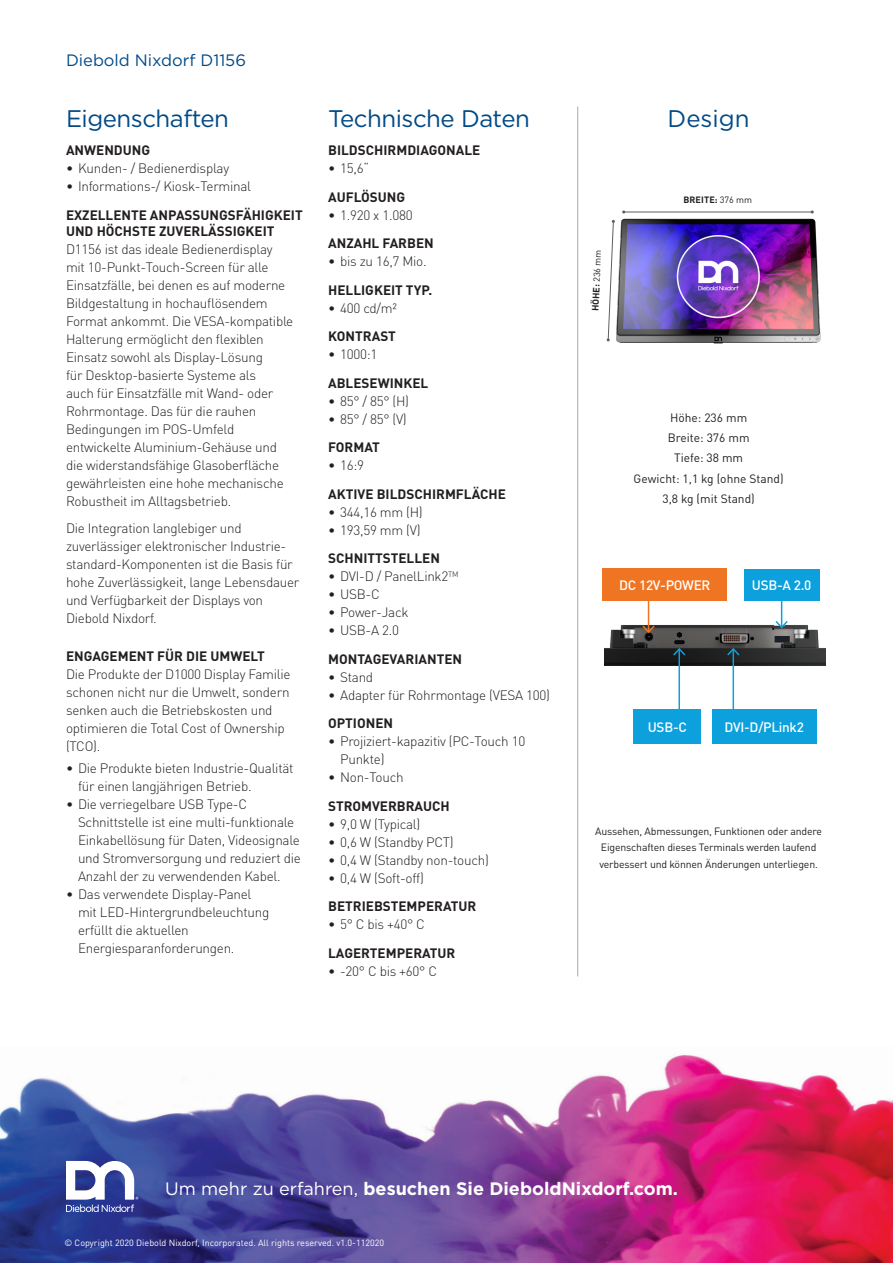
<style>
.page{position:relative;width:893px;height:1263px;background:#fff}
.page>*{position:absolute;margin:0;border:0;box-sizing:border-box;transform-origin:0 0}
.H2_-_Blue_Catagory_T{font:24px "Gotham";letter-spacing:-.02em;color:#004a87}
.t1{font:700 18px "Gotham";color:#fff}
.H4_-_Product_Name_Fr{font:16.5px "Gotham";color:#004a87}
.BC3_-_Paragraph_Body{font:300 13.5px/18px "DIN Pro";letter-spacing:-.02em;color:#231f20}
.H3_-_Section_titles{font:700 13.5px/16.5px "DIN Pro";color:#231f20}
.BC3_-_Paragraph_Body-2{font:500 13.5px "DIN Pro";letter-spacing:-.02em;color:#fff}
.Dimensions{font:12px "DIN Pro";color:#231f20}
.t2{font:10.5px/16.5px "DIN Pro";letter-spacing:-.015em;color:#231f20;text-align:center}
.t3{font:700 9.15px "DIN Pro";letter-spacing:.01em;color:#231f20}
.t4{font:9px "DIN Pro";color:#fff}
.s1{font-weight:400}
</style>
<div class="page">
<img style="left:0;top:1054px;width:893px;height:209px">
<svg style="left:66px;top:1161px;width:73px;height:51px"></svg>
<img style="left:616px;top:218px;width:205px;height:126px">
<svg style="left:607px;top:220px;width:8px;height:121px"></svg>
<hr style="left:624px;top:212px;width:188px;height:1px;background:#5e5e61">
<img style="left:604px;top:611px;width:221px;height:76px">
<div style="left:602px;top:569px;width:125px;height:32px;background:#f07523"></div>
<div style="left:634px;top:710px;width:67px;height:34px;background:#0ca0dc"></div>
<div style="left:712px;top:710px;width:104px;height:34px;background:#0ca0dc"></div>
<hr style="left:648px;top:599px;width:1px;height:33px;background:#f07523">
<svg style="left:641px;top:624px;width:15px;height:10px"></svg>
<hr style="left:678px;top:649px;width:2px;height:64px;background:#0ca0dc">
<svg style="left:671px;top:647px;width:16px;height:10px"></svg>
<hr style="left:732px;top:649px;width:2px;height:64px;background:#0ca0dc">
<svg style="left:726px;top:647px;width:15px;height:10px"></svg>
<div style="left:744px;top:570px;width:76px;height:31px;background:#0ca0dc"></div>
<hr style="left:781px;top:588px;width:1px;height:39px;background:#0ca0dc">
<svg style="left:774px;top:619px;width:15px;height:11px"></svg>
<hr style="left:577px;top:107px;width:1px;height:869px;background:#231f20">
<p class="H4_-_Product_Name_Fr" style="left:66px;top:50px;width:182px">Diebold Nixdorf D1156</p>
<p class="H2_-_Blue_Catagory_T" style="left:66px;top:103px;width:165px">Eigenschaften</p>
<p class="H3_-_Section_titles" style="left:66px;top:141px;width:86px">ANWENDUNG</p>
<p class="BC3_-_Paragraph_Body" style="left:66px;top:159px;width:165px">• Kunden- / Bedienerdisplay</p>
<p class="BC3_-_Paragraph_Body" style="left:66px;top:177px;width:187px">• Informations-/ Kiosk-Terminal</p>
<p class="H3_-_Section_titles" style="left:66px;top:206px;width:238px">EXZELLENTE ANPASSUNGSFÄHIGKEIT<br>UND HÖCHSTE ZUVERLÄSSIGKEIT</p>
<p class="BC3_-_Paragraph_Body" style="left:66px;top:240px;width:229px">D1156 ist das ideale Bedienerdisplay mit 10-Punkt-Touch-Screen für alle Einsatzfälle, bei denen es auf moderne Bildgestaltung in hochauflösendem Format ankommt. Die VESA-kompatible Halterung ermöglicht den flexiblen Einsatz sowohl als Display-Lösung<br>für Desktop-basierte Systeme als<br>auch für Einsatzfälle mit Wand- oder Rohrmontage. Das für die rauhen Bedingungen im POS-Umfeld entwickelte Aluminium-Gehäuse und die widerstandsfähige Glasoberfläche gewährleisten eine hohe mechanische Robustheit im Alltagsbetrieb.</p>
<p class="BC3_-_Paragraph_Body" style="left:66px;top:519px;width:235px">Die Integration langlebiger und zuverlässiger elektronischer Industrie&shy;standard-Komponenten ist die Basis für hohe Zuverlässigkeit, lange Lebensdauer und Verfügbarkeit der Displays von Diebold Nixdorf.</p>
<p class="H3_-_Section_titles" style="left:66px;top:647px;width:200px">ENGAGEMENT FÜR DIE UMWELT</p>
<p class="BC3_-_Paragraph_Body" style="left:66px;top:664px;width:226px">Die Produkte der D1000 Display Familie schonen nicht nur die Umwelt, sondern senken auch die Betriebskosten und optimieren die Total Cost of Ownership (TCO).</p>
<p class="BC3_-_Paragraph_Body" style="left:78px;top:758px;width:217px;text-indent:-12px">• Die Produkte bieten Industrie-Qualität für einen langjährigen Betrieb.</p>
<p class="BC3_-_Paragraph_Body" style="left:78px;top:794px;width:224px;text-indent:-12px">• Die verriegelbare USB Type-C Schnittstelle ist eine multi-funktionale Einkabellösung für Daten, Videosignale und Stromversorgung und reduziert die Anzahl der zu verwendenden Kabel.</p>
<p class="BC3_-_Paragraph_Body" style="left:78px;top:884px;width:193px;text-indent:-12px">• Das verwendete Display-Panel mit LED-Hintergrundbeleuchtung erfüllt die aktuellen<br>Energiesparanforderungen.</p>
<p class="H2_-_Blue_Catagory_T" style="left:328px;top:103px;width:203px">Technische Daten</p>
<p class="H3_-_Section_titles" style="left:328px;top:141px;width:154px">BILDSCHIRMDIAGONALE</p>
<p class="BC3_-_Paragraph_Body" style="left:328px;top:159px;width:42px">• 15,6“</p>
<p class="H3_-_Section_titles" style="left:328px;top:188px;width:78px">AUFLÖSUNG</p>
<p class="BC3_-_Paragraph_Body" style="left:328px;top:205px;width:86px">• 1.920 x 1.080</p>
<p class="H3_-_Section_titles" style="left:328px;top:234px;width:107px">ANZAHL FARBEN</p>
<p class="BC3_-_Paragraph_Body" style="left:328px;top:252px;width:100px">• bis zu 16,7 Mio.</p>
<p class="H3_-_Section_titles" style="left:328px;top:281px;width:106px">HELLIGKEIT TYP.</p>
<p class="BC3_-_Paragraph_Body" style="left:328px;top:298px;width:70px">• 400 cd/m²</p>
<p class="H3_-_Section_titles" style="left:328px;top:327px;width:69px">KONTRAST</p>
<p class="BC3_-_Paragraph_Body" style="left:328px;top:345px;width:51px">• 1000:1</p>
<p class="H3_-_Section_titles" style="left:328px;top:374px;width:102px">ABLESEWINKEL</p>
<p class="BC3_-_Paragraph_Body" style="left:328px;top:391px;width:82px">• 85° / 85° (H)</p>
<p class="BC3_-_Paragraph_Body" style="left:328px;top:409px;width:80px">• 85° / 85° (V)</p>
<p class="H3_-_Section_titles" style="left:328px;top:438px;width:53px">FORMAT</p>
<p class="BC3_-_Paragraph_Body" style="left:328px;top:456px;width:37px">• 16:9</p>
<p class="H3_-_Section_titles" style="left:328px;top:485px;width:179px">AKTIVE BILDSCHIRMFLÄCHE</p>
<p class="BC3_-_Paragraph_Body" style="left:328px;top:502px;width:96px">• 344,16 mm (H)</p>
<p class="BC3_-_Paragraph_Body" style="left:328px;top:520px;width:94px">• 193,59 mm (V)</p>
<p class="H3_-_Section_titles" style="left:328px;top:549px;width:113px">SCHNITTSTELLEN</p>
<p class="BC3_-_Paragraph_Body" style="left:328px;top:567px;width:132px">• DVI-D / PanelLink2<sup>TM</sup></p>
<p class="BC3_-_Paragraph_Body" style="left:328px;top:585px;width:53px">• USB-C</p>
<p class="BC3_-_Paragraph_Body" style="left:328px;top:603px;width:82px">• Power-Jack</p>
<p class="BC3_-_Paragraph_Body" style="left:328px;top:621px;width:72px">• USB-A 2.0</p>
<p class="H3_-_Section_titles" style="left:328px;top:650px;width:136px">MONTAGEVARIANTEN</p>
<p class="BC3_-_Paragraph_Body" style="left:328px;top:667px;width:47px">• Stand</p>
<p class="BC3_-_Paragraph_Body" style="left:328px;top:685px;width:223px">• Adapter für Rohrmontage (VESA 100)</p>
<p class="H3_-_Section_titles" style="left:328px;top:714px;width:67px">OPTIONEN</p>
<p class="BC3_-_Paragraph_Body" style="left:340px;top:732px;width:187px;text-indent:-12px">• Projiziert-kapazitiv (PC-Touch 10<br>Punkte)</p>
<p class="BC3_-_Paragraph_Body" style="left:328px;top:768px;width:77px">• Non-Touch</p>
<p class="H3_-_Section_titles" style="left:328px;top:797px;width:123px">STROMVERBRAUCH</p>
<p class="BC3_-_Paragraph_Body" style="left:328px;top:814px;width:94px">• 9,0 W (Typical)</p>
<p class="BC3_-_Paragraph_Body" style="left:328px;top:832px;width:127px">• 0,6 W (Standby PCT)</p>
<p class="BC3_-_Paragraph_Body" style="left:328px;top:850px;width:162px">• 0,4 W (Standby non-touch)</p>
<p class="BC3_-_Paragraph_Body" style="left:328px;top:868px;width:97px">• 0,4 W (Soft-off)</p>
<p class="H3_-_Section_titles" style="left:328px;top:897px;width:150px">BETRIEBSTEMPERATUR</p>
<p class="BC3_-_Paragraph_Body" style="left:328px;top:915px;width:98px">• 5° C bis +40° C</p>
<p class="H3_-_Section_titles" style="left:328px;top:944px;width:129px">LAGERTEMPERATUR</p>
<p class="BC3_-_Paragraph_Body" style="left:328px;top:961px;width:110px">• -20° C bis +60° C</p>
<p class="H2_-_Blue_Catagory_T" style="left:668px;top:103px;width:83px">Design</p>
<p class="t3" style="left:588px;top:311px;width:63px;rotate:-88deg">HÖHE: <span class="s1">236 mm</span></p>
<p class="t3" style="left:683px;top:193px;width:70px">BREITE: <span class="s1">376 mm</span></p>
<p class="Dimensions" style="left:670px;top:408px;width:79px">Höhe: 236 mm</p>
<p class="Dimensions" style="left:668px;top:429px;width:83px">Breite: 376 mm</p>
<p class="Dimensions" style="left:674px;top:449px;width:71px">Tiefe: 38 mm</p>
<p class="Dimensions" style="left:634px;top:469px;width:152px">Gewicht: 1,1 kg (ohne Stand)</p>
<p class="Dimensions" style="left:662px;top:490px;width:94px">3,8 kg (mit Stand)</p>
<p class="BC3_-_Paragraph_Body-2" style="left:619px;top:576px;width:93px">DC 12V-POWER</p>
<p class="BC3_-_Paragraph_Body-2" style="left:752px;top:576px;width:61px">USB-A 2.0</p>
<p class="BC3_-_Paragraph_Body-2" style="left:648px;top:718px;width:41px">USB-C</p>
<p class="BC3_-_Paragraph_Body-2" style="left:724px;top:718px;width:81px">DVI-D/PLink2</p>
<p class="t2" style="left:595px;top:822px;width:228px">Aussehen, Abmessungen, Funktionen oder andere<br>Eigenschaften dieses Terminals werden laufend verbessert und können Änderungen unterliegen.</p>
<h2 class="t1" style="left:165px;top:1176px;width:514px"><span class="s1">Um mehr zu erfahren,</span> besuchen Sie DieboldNixdorf.com.</h2>
<p class="t4" style="left:64px;top:1235px;width:321px">© Copyright 2020 Diebold Nixdorf, Incorporated. All rights reserved. v1.0-112020</p>
</div>
